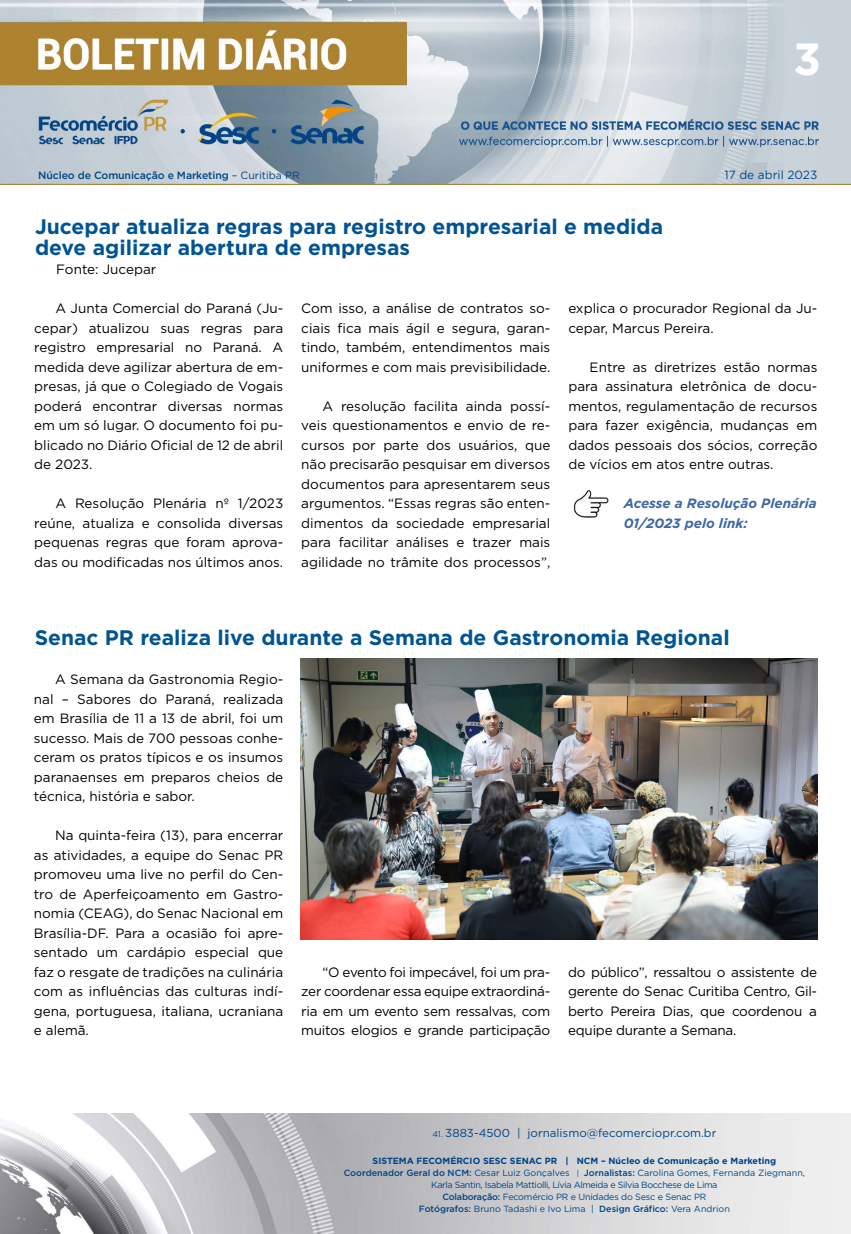
<style>
.page{position:relative;width:851px;height:1234px;background:#fff}
.page>*{position:absolute;margin:0;border:0;box-sizing:border-box;transform-origin:0 0}
.t1{font:700 45px "Gotham";color:#fff}
.t2{font:700 21px/21px "Gotham";color:#005493}
.t3{font:13.5px/19.5px "Gotham";color:#000;text-align:justify}
.t4{font:italic 700 13.5px/19.5px "Gotham";color:#3f68a5}
.t5{font:11.85px "Gotham";color:#004a93}
.t6{font:11.55px "Gotham";color:#004587}
.t7{font:500 10.5px "Gotham";letter-spacing:-.01em;color:#004587}
.t8{font:9px/12px "Gotham";letter-spacing:-.02em;color:#004587;text-align:center}
.s1{font-weight:400}
.s2{font-size:8.25px}
.s3{font-weight:700}
.s4{font-weight:500}
.s5{font-size:7.65px}
</style>
<div class="page">
<img style="left:0;top:0;width:850px;height:184px">
<img style="left:0;top:1113px;width:850px;height:120px">
<img style="left:573px;top:490px;width:35px;height:28px">
<img style="left:300px;top:658px;width:517px;height:281px">
<h1 class="t1" style="left:793px;top:29px;width:29px">3</h1>
<p class="t7" style="left:38px;top:168px;width:263px">Núcleo de Comunicação e Marketing <span class="s1">– Curitiba PR</span></p>
<p class="t5" style="left:724px;top:167px;width:94px">17 de abril 2023</p>
<h2 class="t2" style="left:35px;top:216px;width:629px">Jucepar atualiza regras para registro empresarial e medida deve agilizar abertura de empresas</h2>
<p class="t3" style="left:56px;top:259px;width:101px">Fonte: Jucepar</p>
<p class="t3" style="left:34px;top:298px;width:250px;text-indent:21px">A Junta Comercial do Paraná (Ju&shy;cepar) atualizou suas regras para registro empresarial no Paraná. A medida deve agilizar abertura de em&shy;presas, já que o Colegiado de Vogais poderá encontrar diversas normas em um só lugar. O documento foi pu&shy;blicado no Diário Oficial de 12 de abril de 2023.</p>
<p class="t3" style="left:34px;top:493px;width:250px;text-indent:21px">A Resolução Plenária nº 1/2023 reúne, atualiza e consolida diversas pequenas regras que foram aprova&shy;das ou modificadas nos últimos anos.</p>
<p class="t3" style="left:301px;top:298px;width:250px">Com isso, a análise de contratos so&shy;ciais fica mais ágil e segura, garan&shy;tindo, também, entendimentos mais uniformes e com mais previsibilidade.</p>
<p class="t3" style="left:301px;top:396px;width:250px;text-indent:21px">A resolução facilita ainda possí&shy;veis questionamentos e envio de re&shy;cursos por parte dos usuários, que não precisarão pesquisar em diversos documentos para apresentarem seus argumentos. “Essas regras são enten&shy;dimentos da sociedade empresarial para facilitar análises e trazer mais agilidade no trâmite dos processos”,</p>
<p class="t3" style="left:568px;top:298px;width:250px">explica o procurador Regional da Ju&shy;cepar, Marcus Pereira.</p>
<p class="t3" style="left:568px;top:357px;width:250px;text-indent:21px">Entre as diretrizes estão normas para assinatura eletrônica de docu&shy;mentos, regulamentação de recursos para fazer exigência, mudanças em dados pessoais dos sócios, correção de vícios em atos entre outras.</p>
<p class="t4" style="left:623px;top:493px;width:194px">Acesse a Resolução Plenária<br>01/2023 pelo link:</p>
<h2 class="t2" style="left:35px;top:626px;width:696px">Senac PR realiza live durante a Semana de Gastronomia Regional</h2>
<p class="t3" style="left:34px;top:669px;width:251px;text-indent:21px">A Semana da Gastronomia Regio&shy;nal – Sabores do Paraná, realizada em Brasília de 11 a 13 de abril, foi um sucesso. Mais de 700 pessoas conhe&shy;ceram os pratos típicos e os insumos paranaenses em preparos cheios de técnica, história e sabor.</p>
<p class="t3" style="left:34px;top:825px;width:251px;text-indent:21px">Na quinta-feira (13), para encerrar as atividades, a equipe do Senac PR promoveu uma live no perfil do Cen&shy;tro de Aperfeiçoamento em Gastro&shy;nomia (CEAG), do Senac Nacional em Brasília-DF. Para a ocasião foi apre&shy;sentado um cardápio especial que faz o resgate de tradições na culinária com as influências das culturas indí&shy;gena, portuguesa, italiana, ucraniana e alemã.</p>
<p class="t3" style="left:301px;top:961px;width:250px;text-indent:21px">“O evento foi impecável, foi um pra&shy;zer coordenar essa equipe extraordiná&shy;ria em um evento sem ressalvas, com muitos elogios e grande participação</p>
<p class="t3" style="left:568px;top:961px;width:250px">do público”, ressaltou o assistente de gerente do Senac Curitiba Centro, Gil&shy;berto Pereira Dias, que coordenou a equipe durante a Semana.</p>
<p class="t6" style="left:432px;top:1125px;width:285px"><span class="s2">41.</span> 3883-4500 | jornalismo@fecomerciopr.com.br</p>
<p class="t8" style="left:343px;top:1154px;width:463px"><span class="s3">SISTEMA FECOMÉRCIO SESC SENAC PR | NCM – Núcleo de Comunicação e Marketing </span><span class="s4">Coordenador Geral do NCM:</span> Cesar Luiz Gonçalves <span class="s5">|</span> <span class="s4">Jornalistas:</span> Carolina Gomes, Fernanda Ziegmann, Karla Santin, Isabela Mattiolli, Lívia Almeida e Silvia Bocchese de Lima<br><span class="s4">Colaboração:</span> Fecomércio PR e Unidades do Sesc e Senac PR<br><span class="s4">Fotógrafos:</span> Bruno Tadashi e Ivo Lima | <span class="s4">Design Gráfico:</span> Vera Andrion</p>
</div>
